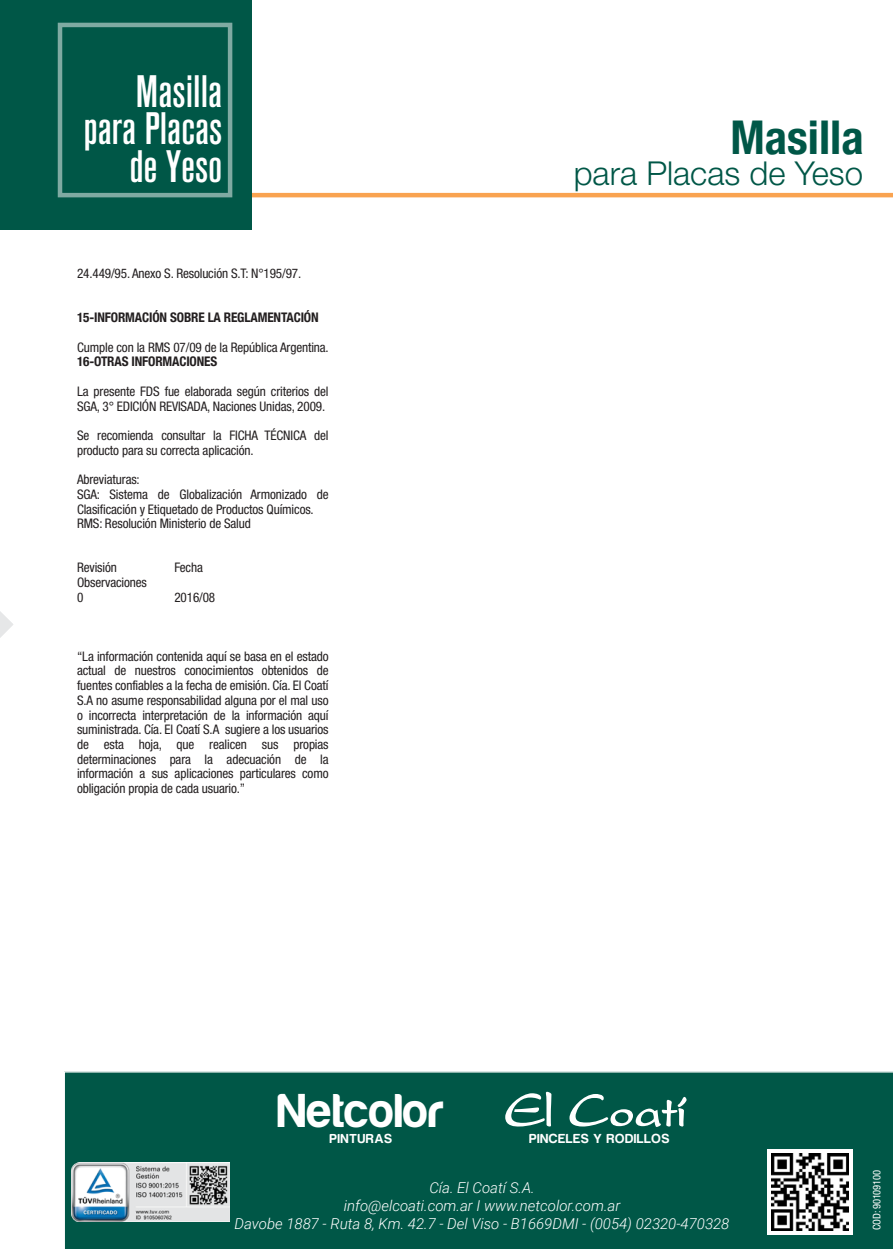
<style>
.page{position:relative;width:893px;height:1249px;background:#fff}
.page>*{position:absolute;margin:0;border:0;box-sizing:border-box;transform-origin:0 0}
.t1{font:700 49.05px "Harabara";letter-spacing:.02em;color:#fff}
.t2{font:700 condensed 46.5px "Helvetica Neue LT Com";color:#005747}
.t3{font:500 condensed 45px/37.5px "Akzidenz Grotesk Std";color:#fff;text-align:right}
.t4{font:300 33px "Helvetica Neue";color:#005747}
.t5{font:italic 300 15px/18px "Roboto";color:#fff;text-align:center}
.t6{font:700 13.5px "Harabara";letter-spacing:.06em;color:#fff}
.t7{font:condensed 13.2px/14.7px "Helvetica Neue";letter-spacing:-.01em;color:#231f20}
.t8{font:700 condensed 13.2px "Helvetica Neue LT Com";letter-spacing:-.01em;color:#231f20}
.t9{font:condensed 10.5px "Helvetica Neue";letter-spacing:-.02em;color:#fff}
</style>
<div class="page">
<hr style="left:251px;top:193px;width:642px;height:4px;background:#f9a350">
<div style="left:0;top:0;width:251px;height:229px;background:#005747"></div>
<div style="left:64px;top:1071px;width:829px;height:177px;background:#005747"></div>
<svg style="left:505px;top:1091px;width:46px;height:35px"></svg>
<svg style="left:569px;top:1093px;width:118px;height:33px"></svg>
<svg style="left:0;top:611px;width:13px;height:27px"></svg>
<div style="left:767px;top:1149px;width:85px;height:85px;background:#fff"></div>
<img style="left:771px;top:1153px;width:77px;height:77px">
<img style="left:71px;top:1162px;width:158px;height:58px">
<h3 class="t3" style="left:84px;top:72px;width:140px">Masilla para Placas de Yeso</h3>
<p class="t7" style="left:77px;top:266px;width:226px">24.449/95. Anexo S. Resolución S.T: N°195/97.</p>
<p class="t8" style="left:77px;top:310px;width:243px">15-INFORMACIÓN SOBRE LA REGLAMENTACIÓN</p>
<p class="t7" style="left:77px;top:339px;width:253px">Cumple con la RMS 07/09 de la República Argentina.</p>
<p class="t8" style="left:77px;top:354px;width:142px">16-OTRAS INFORMACIONES</p>
<p class="t7" style="left:77px;top:384px;width:253px">La presente FDS fue elaborada según criterios del<br>SGA, 3° EDICIÓN REVISADA, Naciones Unidas, 2009.</p>
<p class="t7" style="left:77px;top:428px;width:253px">Se recomienda consultar la FICHA TÉCNICA del producto para su correcta aplicación.</p>
<p class="t7" style="left:77px;top:472px;width:253px">Abreviaturas:<br>SGA: Sistema de Globalización Armonizado de Clasificación y Etiquetado de Productos Químicos.<br>RMS: Resolución Ministerio de Salud</p>
<p class="t7" style="left:77px;top:560px;width:41px">Revisión</p>
<p class="t7" style="left:174px;top:560px;width:30px">Fecha</p>
<p class="t7" style="left:77px;top:575px;width:71px">Observaciones<br>0</p>
<p class="t7" style="left:174px;top:589px;width:42px">2016/08</p>
<p class="t7" style="left:77px;top:648px;width:253px;text-align:justify">“La información contenida aquí se basa en el estado actual de nuestros conocimientos obtenidos de fuentes confiables a la fecha de emisión. Cía. El Coatí S.A no asume responsabilidad alguna por el mal uso o incorrecta interpretación de la información aquí suministrada. Cía. El Coatí S.A sugiere a los usuarios de esta hoja, que realicen sus propias determinaciones para la adecuación de la información a sus aplicaciones particulares como obligación propia de cada usuario.”</p>
<h2 class="t2" style="left:730px;top:110px;width:135px">Masilla</h2>
<h3 class="t4" style="left:574px;top:153px;width:291px">para Placas de Yeso</h3>
<h1 class="t1" style="left:278px;top:1084px;width:167px">Netcolor</h1>
<p class="t6" style="left:330px;top:1131px;width:64px">PINTURAS</p>
<p class="t6" style="left:529px;top:1131px;width:142px">PINCELES Y RODILLOS</p>
<p class="t5" style="left:235px;top:1177px;width:496px">Cía. El Coatí S.A.<br>info@elcoati.com.ar I www.netcolor.com.ar<br>Davobe 1887 - Ruta 8, Km. 42.7 - Del Viso - B1669DMI - (0054) 02320-470328</p>
<p class="t9" style="left:871px;top:1229px;width:61px;rotate:-90deg">COD: 90109100</p>
</div>
